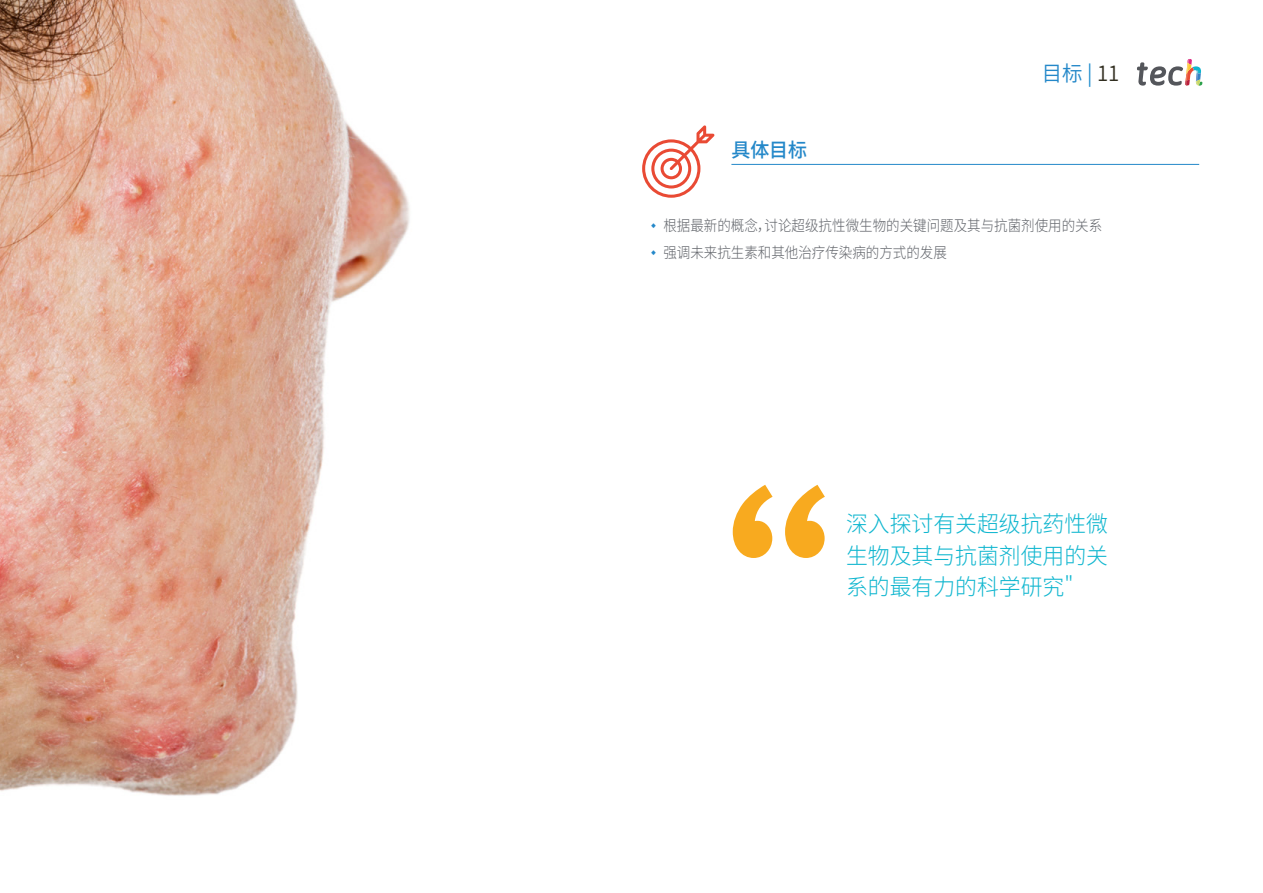
<style>
.page{position:relative;width:1263px;height:893px;background:#fff}
.page>*{position:absolute;margin:0;border:0;box-sizing:border-box;transform-origin:0 0}
.t1{font:300 22.5px/31.5px "Source Han Sans CN";color:#0fb6cf;text-align:justify}
.t2{font:21px "Source Han Sans CN";color:#2488c9}
.t3{font:500 19.5px "Source Han Sans CN";color:#2488c9}
.t4{font:300 15px/26.7px "Source Han Sans CN";color:#61646a;scale:.9 1}
.s1{color:#1989cb}
.s2{color:#312e20}
</style>
<div class="page">
<img style="left:0;top:0;width:410px;height:796px">
<hr style="left:731px;top:164px;width:468px;height:1px;background:#2488c9">
<svg style="left:642px;top:125px;width:72px;height:73px"></svg>
<svg style="left:1137px;top:59px;width:65px;height:27px"></svg>
<svg style="left:733px;top:485px;width:92px;height:73px"></svg>
<h3 class="t3" style="left:731px;top:139px;width:77px">具体目标</h3>
<h2 class="t2" style="left:1042px;top:61px;width:79px">目标 <span class="s1">|</span> <span class="s2">11</span></h2>
<p class="t4" style="left:663px;top:212px;width:489px">根据最新的概念，讨论超级抗性微生物的关键问题及其与抗菌剂使用的关系强调未来抗生素和其他治疗传染病的方式的发展</p>
<h1 class="t1" style="left:846px;top:509px;width:263px">深入探讨有关超级抗药性微生物及其与抗菌剂使用的关系的最有力的科学研究"</h1>
</div>
